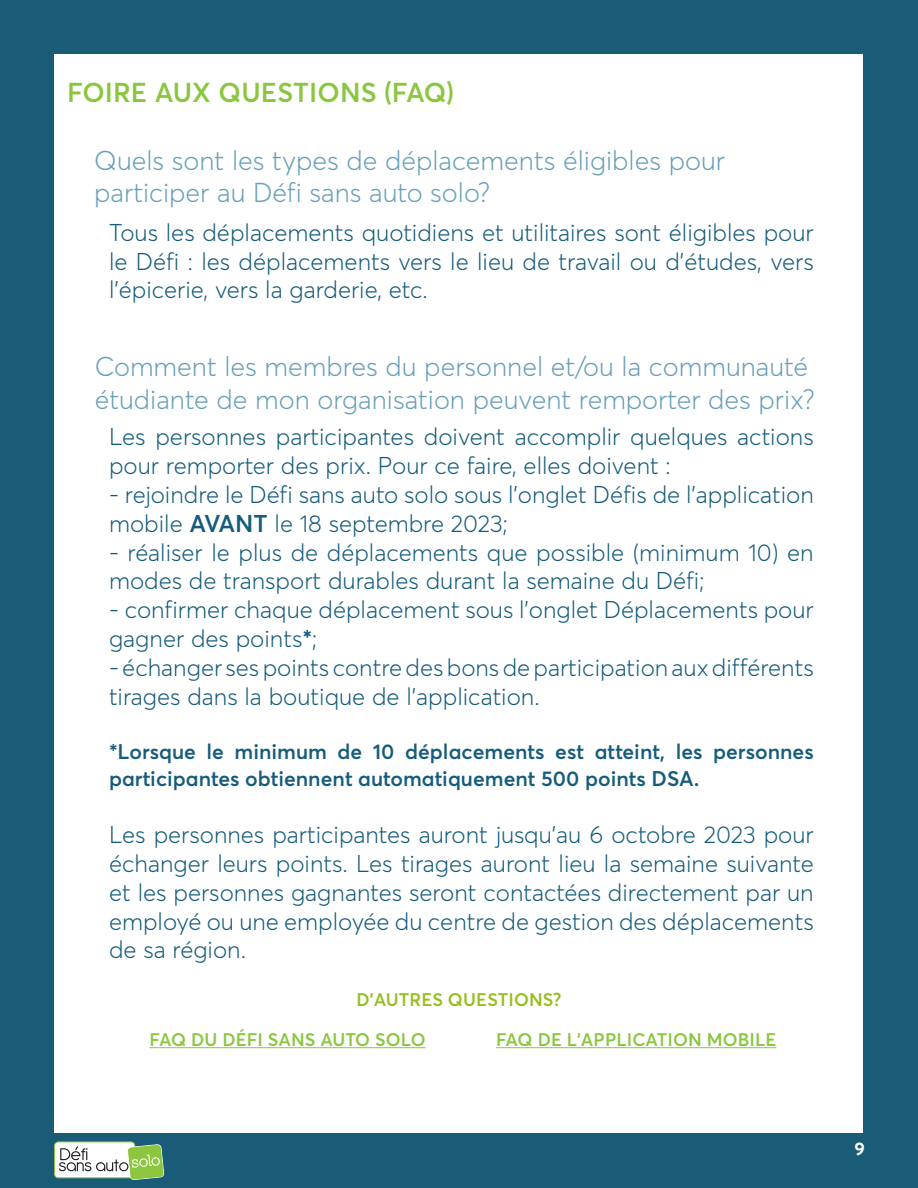
<style>
.page{position:relative;width:918px;height:1188px;background:#1a5b77}
.page>*{position:absolute;margin:0;border:0;box-sizing:border-box;transform-origin:0 0}
.t1{font:300 27px/32.4px "Averta";color:#69a0b8}
.t2{font:600 27px "Averta";letter-spacing:.005em;color:#8bc640}
.t3{font:300 24px/28.8px "Averta";color:#155c7b}
.t4{font:600 21px/27px "Averta";color:#155c7b}
.t5{font:600 18px "Averta";letter-spacing:.005em;color:#8bc640}
.t6{font:600 18px "Averta";letter-spacing:.005em;color:#94bf1f}
.t7{font:700 18px "Averta";color:#fff}
.s1{font-weight:600}
</style>
<div class="page">
<div style="left:55px;top:55px;width:808px;height:1078px;background:#fff"></div>
<svg style="left:54px;top:1141px;width:110px;height:39px;background:#bacfae"></svg>
<hr style="left:150px;top:1047px;width:276px;height:1px;background:#8bc640">
<hr style="left:496px;top:1047px;width:280px;height:1px;background:#8bc640">
<p class="t2" style="left:67px;top:75px;width:389px">FOIRE AUX QUESTIONS (FAQ)</p>
<p class="t1" style="left:94px;top:144px;width:632px">Quels sont les types de déplacements éligibles pour participer au Défi sans auto solo?</p>
<p class="t3" style="left:109px;top:218px;width:706px;text-align:justify">Tous les déplacements quotidiens et utilitaires sont éligibles pour le Défi : les déplacements vers le lieu de travail ou d’études, vers l’épicerie, vers la garderie, etc.</p>
<p class="t1" style="left:95px;top:351px;width:721px">Comment les membres du personnel et/ou la communauté étudiante de mon organisation peuvent remporter des prix?</p>
<p class="t3" style="left:109px;top:422px;width:706px">Les personnes participantes doivent accomplir quelques actions pour remporter des prix. Pour ce faire, elles doivent :</p>
<p class="t3" style="left:109px;top:480px;width:706px">- rejoindre le Défi sans auto solo sous l’onglet Défis de l’application mobile <span class="s1">AVANT</span> le 18 septembre 2023;</p>
<p class="t3" style="left:109px;top:538px;width:706px">- réaliser le plus de déplacements que possible (minimum 10) en modes de transport durables durant la semaine du Défi;</p>
<p class="t3" style="left:109px;top:595px;width:706px">- confirmer chaque déplacement sous l’onglet Déplacements pour gagner des points<span class="s1">*</span>;</p>
<p class="t3" style="left:109px;top:653px;width:706px">- échanger ses points contre des bons de participation aux différents tirages dans la boutique de l'application.</p>
<p class="t4" style="left:109px;top:737px;width:706px">*Lorsque le minimum de 10 déplacements est atteint, les personnes participantes obtiennent automatiquement 500 points DSA.</p>
<p class="t3" style="left:109px;top:820px;width:706px;text-align:justify">Les personnes participantes auront jusqu'au 6 octobre 2023 pour échanger leurs points. Les tirages auront lieu la semaine suivante et les personnes gagnantes seront contactées directement par un employé ou une employée du centre de gestion des déplacements de sa région.</p>
<p class="t6" style="left:357px;top:988px;width:206px">D'AUTRES QUESTIONS?</p>
<p class="t5" style="left:150px;top:1028px;width:277px">FAQ DU DÉFI SANS AUTO SOLO</p>
<p class="t5" style="left:496px;top:1028px;width:282px">FAQ DE L’APPLICATION MOBILE</p>
<p class="t7" style="left:854px;top:1138px;width:12px">9</p>
</div>
